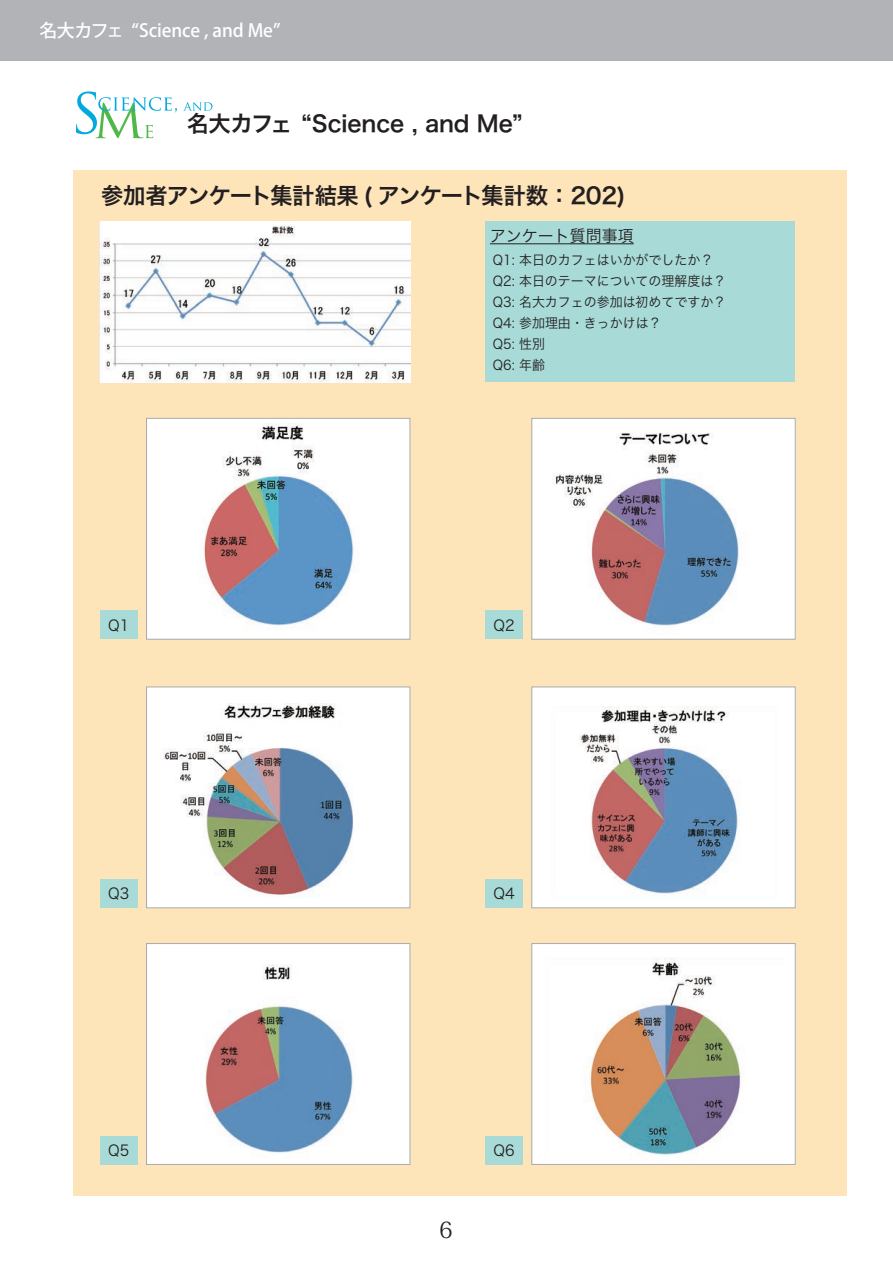
<style>
.page{position:relative;width:893px;height:1263px;background:#fff}
.page>*{position:absolute;margin:0;border:0;box-sizing:border-box;transform-origin:0 0}
.t1{font:22.5px "Hira Kaku Pro N W6 90 msp RKSJ H";letter-spacing:-.05em;color:#231f20}
.t2{font:22.5px "Hira Kaku Pro N W6 90 msp RKSJ H";letter-spacing:-.015em;color:#231f20}
.t3{font:22.5px "Koz Min Pro Regular 90 msp RKSJ H";color:#231f20}
.t4{font:18px "Koz Go Pro Medium 90 msp RKSJ H";letter-spacing:-.01em;color:#fff}
.t5{font:16.5px "Hira Kaku Pro N W3 90 msp RKSJ H";color:#231f20}
.t6{font:15px "Hira Kaku Pro N W3 90 msp RKSJ H";color:#231f20}
.t7{font:13.5px/21px "Hira Kaku Pro N W3 90 msp RKSJ H";color:#231f20;scale:.96 1}
</style>
<div class="page">
<div style="left:1px;top:1px;width:892px;height:60px;background:#b2b3b7"></div>
<div style="left:73px;top:171px;width:774px;height:1025px;background:#fee5b9"></div>
<div style="left:485px;top:222px;width:310px;height:160px;background:#a8dbd8"></div>
<hr style="left:490px;top:243px;width:144px;height:1px;background:#231f20">
<div style="left:147px;top:418px;width:263px;height:221px;background:#fff"></div>
<div style="left:146px;top:418px;width:264px;height:222px;border:1px solid #a8aaad"></div>
<div style="left:100px;top:611px;width:37px;height:28px;background:#a8dbd8"></div>
<img style="left:204px;top:424px;width:151px;height:202px">
<div style="left:532px;top:418px;width:263px;height:221px;background:#fff"></div>
<div style="left:531px;top:418px;width:264px;height:222px;border:1px solid #a8aaad"></div>
<div style="left:485px;top:611px;width:38px;height:28px;background:#a8dbd8"></div>
<img style="left:553px;top:433px;width:186px;height:193px">
<div style="left:147px;top:687px;width:263px;height:221px;background:#fff"></div>
<div style="left:146px;top:687px;width:264px;height:221px;border:1px solid #a8aaad"></div>
<div style="left:100px;top:879px;width:37px;height:29px;background:#a8dbd8"></div>
<img style="left:163px;top:703px;width:190px;height:192px">
<div style="left:532px;top:687px;width:263px;height:221px;background:#fff"></div>
<div style="left:531px;top:687px;width:264px;height:221px;border:1px solid #a8aaad"></div>
<div style="left:485px;top:879px;width:38px;height:29px;background:#a8dbd8"></div>
<img style="left:579px;top:706px;width:161px;height:188px">
<div style="left:147px;top:944px;width:263px;height:220px;background:#fff"></div>
<div style="left:146px;top:943px;width:264px;height:222px;border:1px solid #a8aaad"></div>
<div style="left:100px;top:1136px;width:37px;height:28px;background:#a8dbd8"></div>
<img style="left:205px;top:964px;width:149px;height:189px">
<div style="left:532px;top:944px;width:263px;height:220px;background:#fff"></div>
<div style="left:531px;top:943px;width:264px;height:222px;border:1px solid #a8aaad"></div>
<div style="left:485px;top:1136px;width:38px;height:28px;background:#a8dbd8"></div>
<img style="left:589px;top:958px;width:152px;height:197px">
<img style="left:100px;top:222px;width:310px;height:160px">
<svg style="left:183px;top:102px;width:29px;height:9px"></svg>
<svg style="left:76px;top:91px;width:101px;height:47px"></svg>
<h2 class="t4" style="left:40px;top:23px;width:242px">名大カフェ “Science , and Me”</h2>
<h1 class="t2" style="left:187px;top:115px;width:337px">名大カフェ “Science , and Me”</h1>
<h1 class="t1" style="left:101px;top:187px;width:526px">参加者アンケート集計結果 ( アンケート集計数：202)</h1>
<p class="t5" style="left:490px;top:230px;width:145px">アンケート質問事項</p>
<p class="t7" style="left:493px;top:252px;width:245px">Q1: 本日のカフェはいかがでしたか？<br>Q2: 本日のテーマについての理解度は？<br>Q3: 名大カフェの参加は初めてですか？<br>Q4: 参加理由・きっかけは？<br>Q5: 性別<br>Q6: 年齢</p>
<p class="t6" style="left:108px;top:620px;width:23px">Q1</p>
<p class="t6" style="left:493px;top:620px;width:23px">Q2</p>
<p class="t6" style="left:108px;top:888px;width:23px">Q3</p>
<p class="t6" style="left:493px;top:888px;width:23px">Q4</p>
<p class="t6" style="left:108px;top:1145px;width:23px">Q5</p>
<p class="t6" style="left:493px;top:1145px;width:23px">Q6</p>
<h1 class="t3" style="left:439px;top:1221px;width:15px">6</h1>
</div>
